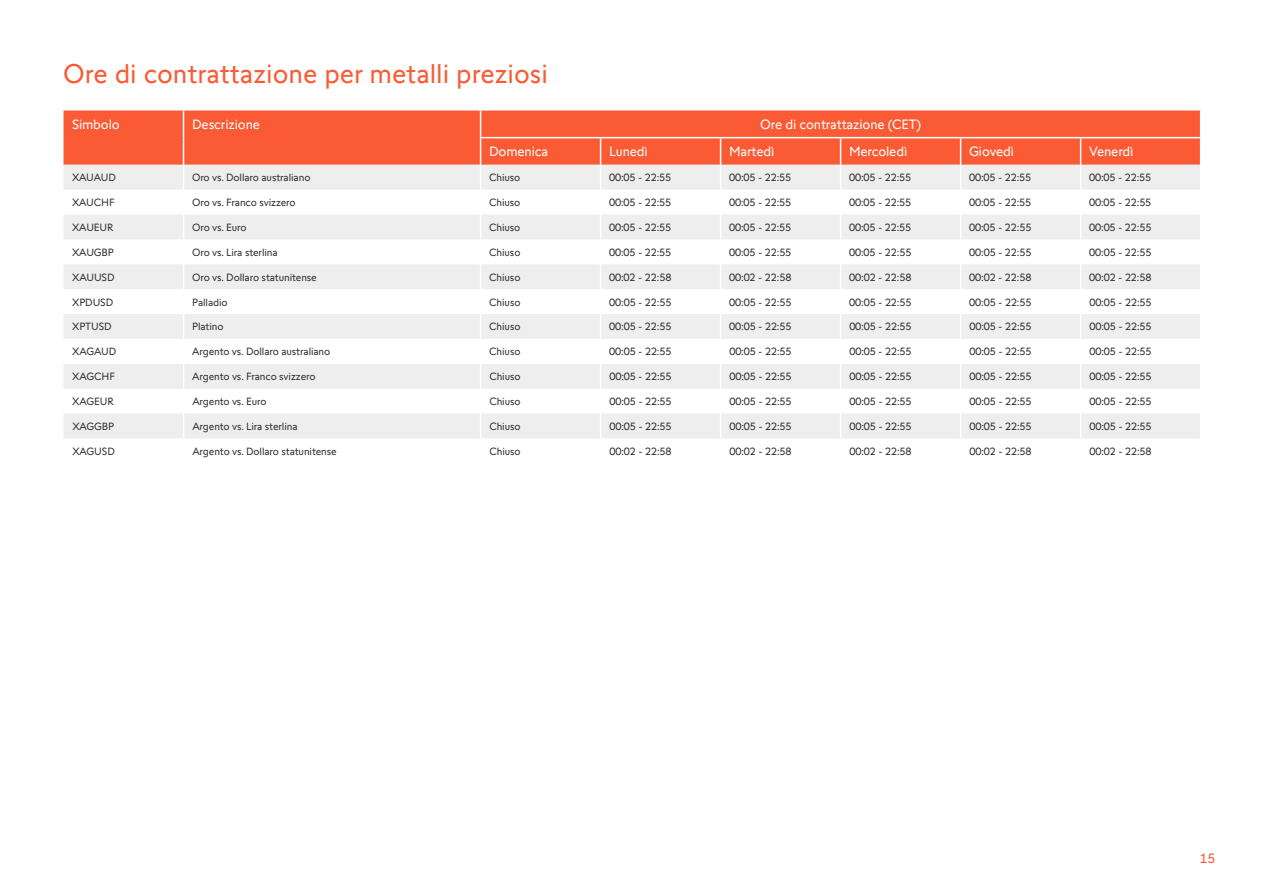
<style>
.page{position:relative;width:1263px;height:893px;background:#fff}
.page>*{position:absolute;margin:0;border:0;box-sizing:border-box;transform-origin:0 0}
.t1{font:27px "Swissquote CT";color:#fa5b35}
.t2{font:13.5px "Swissquote CT";letter-spacing:-.01em;color:#fff}
.t3{font:13.5px "Swissquote CT";color:#fa5b35}
.t4{font:10.5px "Swissquote CT";letter-spacing:-.01em;color:#323232}
</style>
<div class="page">
<div style="left:64px;top:110px;width:1136px;height:55px;background:#fa5b35"></div>
<svg style="left:64px;top:165px;width:1136px;height:273px;fill:#eee"></svg>
<svg style="left:183px;top:110px;width:1px;height:328px"></svg>
<svg style="left:480px;top:110px;width:1px;height:328px"></svg>
<svg style="left:600px;top:138px;width:1px;height:300px"></svg>
<hr style="left:480px;top:137px;width:121px;height:1px;background:#fff">
<hr style="left:601px;top:137px;width:120px;height:1px;background:#fff">
<hr style="left:721px;top:137px;width:120px;height:1px;background:#fff">
<hr style="left:841px;top:137px;width:120px;height:1px;background:#fff">
<hr style="left:961px;top:137px;width:120px;height:1px;background:#fff">
<hr style="left:1081px;top:137px;width:120px;height:1px;background:#fff">
<svg style="left:720px;top:138px;width:1px;height:300px"></svg>
<svg style="left:840px;top:138px;width:1px;height:300px"></svg>
<svg style="left:960px;top:138px;width:1px;height:300px"></svg>
<svg style="left:1080px;top:138px;width:1px;height:300px"></svg>
<h1 class="t1" style="left:63px;top:58px;width:486px">Ore di contrattazione per metalli preziosi</h1>
<p class="t2" style="left:72px;top:117px;width:49px">Simbolo</p>
<p class="t2" style="left:192px;top:117px;width:70px">Descrizione</p>
<p class="t2" style="left:760px;top:117px;width:162px">Ore di contrattazione (CET)</p>
<p class="t2" style="left:489px;top:144px;width:61px">Domenica</p>
<p class="t2" style="left:609px;top:144px;width:40px">Lunedì</p>
<p class="t2" style="left:729px;top:144px;width:47px">Martedì</p>
<p class="t2" style="left:849px;top:144px;width:60px">Mercoledì</p>
<p class="t2" style="left:969px;top:144px;width:46px">Giovedì</p>
<p class="t2" style="left:1089px;top:144px;width:46px">Venerdì</p>
<p class="t4" style="left:72px;top:171px;width:45px">XAUAUD</p>
<p class="t4" style="left:192px;top:171px;width:120px">Oro vs. Dollaro australiano</p>
<p class="t4" style="left:489px;top:171px;width:33px">Chiuso</p>
<p class="t4" style="left:609px;top:171px;width:64px">00:05 - 22:55</p>
<p class="t4" style="left:729px;top:171px;width:64px">00:05 - 22:55</p>
<p class="t4" style="left:849px;top:171px;width:64px">00:05 - 22:55</p>
<p class="t4" style="left:969px;top:171px;width:64px">00:05 - 22:55</p>
<p class="t4" style="left:1089px;top:171px;width:64px">00:05 - 22:55</p>
<p class="t4" style="left:72px;top:196px;width:44px">XAUCHF</p>
<p class="t4" style="left:192px;top:196px;width:105px">Oro vs. Franco svizzero</p>
<p class="t4" style="left:489px;top:196px;width:33px">Chiuso</p>
<p class="t4" style="left:609px;top:196px;width:64px">00:05 - 22:55</p>
<p class="t4" style="left:729px;top:196px;width:64px">00:05 - 22:55</p>
<p class="t4" style="left:849px;top:196px;width:64px">00:05 - 22:55</p>
<p class="t4" style="left:969px;top:196px;width:64px">00:05 - 22:55</p>
<p class="t4" style="left:1089px;top:196px;width:64px">00:05 - 22:55</p>
<p class="t4" style="left:72px;top:221px;width:43px">XAUEUR</p>
<p class="t4" style="left:192px;top:221px;width:56px">Oro vs. Euro</p>
<p class="t4" style="left:489px;top:221px;width:33px">Chiuso</p>
<p class="t4" style="left:609px;top:221px;width:64px">00:05 - 22:55</p>
<p class="t4" style="left:729px;top:221px;width:64px">00:05 - 22:55</p>
<p class="t4" style="left:849px;top:221px;width:64px">00:05 - 22:55</p>
<p class="t4" style="left:969px;top:221px;width:64px">00:05 - 22:55</p>
<p class="t4" style="left:1089px;top:221px;width:64px">00:05 - 22:55</p>
<p class="t4" style="left:72px;top:246px;width:43px">XAUGBP</p>
<p class="t4" style="left:192px;top:246px;width:87px">Oro vs. Lira sterlina</p>
<p class="t4" style="left:489px;top:246px;width:33px">Chiuso</p>
<p class="t4" style="left:609px;top:246px;width:64px">00:05 - 22:55</p>
<p class="t4" style="left:729px;top:246px;width:64px">00:05 - 22:55</p>
<p class="t4" style="left:849px;top:246px;width:64px">00:05 - 22:55</p>
<p class="t4" style="left:969px;top:246px;width:64px">00:05 - 22:55</p>
<p class="t4" style="left:1089px;top:246px;width:64px">00:05 - 22:55</p>
<p class="t4" style="left:72px;top:271px;width:44px">XAUUSD</p>
<p class="t4" style="left:192px;top:271px;width:126px">Oro vs. Dollaro statunitense</p>
<p class="t4" style="left:489px;top:271px;width:33px">Chiuso</p>
<p class="t4" style="left:609px;top:271px;width:64px">00:02 - 22:58</p>
<p class="t4" style="left:729px;top:271px;width:64px">00:02 - 22:58</p>
<p class="t4" style="left:849px;top:271px;width:64px">00:02 - 22:58</p>
<p class="t4" style="left:969px;top:271px;width:64px">00:02 - 22:58</p>
<p class="t4" style="left:1089px;top:271px;width:64px">00:02 - 22:58</p>
<p class="t4" style="left:72px;top:296px;width:43px">XPDUSD</p>
<p class="t4" style="left:192px;top:296px;width:37px">Palladio</p>
<p class="t4" style="left:489px;top:296px;width:33px">Chiuso</p>
<p class="t4" style="left:609px;top:296px;width:64px">00:05 - 22:55</p>
<p class="t4" style="left:729px;top:296px;width:64px">00:05 - 22:55</p>
<p class="t4" style="left:849px;top:296px;width:64px">00:05 - 22:55</p>
<p class="t4" style="left:969px;top:296px;width:64px">00:05 - 22:55</p>
<p class="t4" style="left:1089px;top:296px;width:64px">00:05 - 22:55</p>
<p class="t4" style="left:72px;top:321px;width:41px">XPTUSD</p>
<p class="t4" style="left:192px;top:321px;width:33px">Platino</p>
<p class="t4" style="left:489px;top:321px;width:33px">Chiuso</p>
<p class="t4" style="left:609px;top:321px;width:64px">00:05 - 22:55</p>
<p class="t4" style="left:729px;top:321px;width:64px">00:05 - 22:55</p>
<p class="t4" style="left:849px;top:321px;width:64px">00:05 - 22:55</p>
<p class="t4" style="left:969px;top:321px;width:64px">00:05 - 22:55</p>
<p class="t4" style="left:1089px;top:321px;width:64px">00:05 - 22:55</p>
<p class="t4" style="left:72px;top:346px;width:46px">XAGAUD</p>
<p class="t4" style="left:192px;top:346px;width:140px">Argento vs. Dollaro australiano</p>
<p class="t4" style="left:489px;top:346px;width:33px">Chiuso</p>
<p class="t4" style="left:609px;top:346px;width:64px">00:05 - 22:55</p>
<p class="t4" style="left:729px;top:346px;width:64px">00:05 - 22:55</p>
<p class="t4" style="left:849px;top:346px;width:64px">00:05 - 22:55</p>
<p class="t4" style="left:969px;top:346px;width:64px">00:05 - 22:55</p>
<p class="t4" style="left:1089px;top:346px;width:64px">00:05 - 22:55</p>
<p class="t4" style="left:72px;top:370px;width:44px">XAGCHF</p>
<p class="t4" style="left:192px;top:370px;width:125px">Argento vs. Franco svizzero</p>
<p class="t4" style="left:489px;top:370px;width:33px">Chiuso</p>
<p class="t4" style="left:609px;top:370px;width:64px">00:05 - 22:55</p>
<p class="t4" style="left:729px;top:370px;width:64px">00:05 - 22:55</p>
<p class="t4" style="left:849px;top:370px;width:64px">00:05 - 22:55</p>
<p class="t4" style="left:969px;top:370px;width:64px">00:05 - 22:55</p>
<p class="t4" style="left:1089px;top:370px;width:64px">00:05 - 22:55</p>
<p class="t4" style="left:72px;top:395px;width:43px">XAGEUR</p>
<p class="t4" style="left:192px;top:395px;width:76px">Argento vs. Euro</p>
<p class="t4" style="left:489px;top:395px;width:33px">Chiuso</p>
<p class="t4" style="left:609px;top:395px;width:64px">00:05 - 22:55</p>
<p class="t4" style="left:729px;top:395px;width:64px">00:05 - 22:55</p>
<p class="t4" style="left:849px;top:395px;width:64px">00:05 - 22:55</p>
<p class="t4" style="left:969px;top:395px;width:64px">00:05 - 22:55</p>
<p class="t4" style="left:1089px;top:395px;width:64px">00:05 - 22:55</p>
<p class="t4" style="left:72px;top:420px;width:43px">XAGGBP</p>
<p class="t4" style="left:192px;top:420px;width:107px">Argento vs. Lira sterlina</p>
<p class="t4" style="left:489px;top:420px;width:33px">Chiuso</p>
<p class="t4" style="left:609px;top:420px;width:64px">00:05 - 22:55</p>
<p class="t4" style="left:729px;top:420px;width:64px">00:05 - 22:55</p>
<p class="t4" style="left:849px;top:420px;width:64px">00:05 - 22:55</p>
<p class="t4" style="left:969px;top:420px;width:64px">00:05 - 22:55</p>
<p class="t4" style="left:1089px;top:420px;width:64px">00:05 - 22:55</p>
<p class="t4" style="left:72px;top:445px;width:44px">XAGUSD</p>
<p class="t4" style="left:192px;top:445px;width:146px">Argento vs. Dollaro statunitense</p>
<p class="t4" style="left:489px;top:445px;width:33px">Chiuso</p>
<p class="t4" style="left:609px;top:445px;width:64px">00:02 - 22:58</p>
<p class="t4" style="left:729px;top:445px;width:64px">00:02 - 22:58</p>
<p class="t4" style="left:849px;top:445px;width:64px">00:02 - 22:58</p>
<p class="t4" style="left:969px;top:445px;width:64px">00:02 - 22:58</p>
<p class="t4" style="left:1089px;top:445px;width:64px">00:02 - 22:58</p>
<p class="t3" style="left:1200px;top:850px;width:17px">15</p>
</div>
